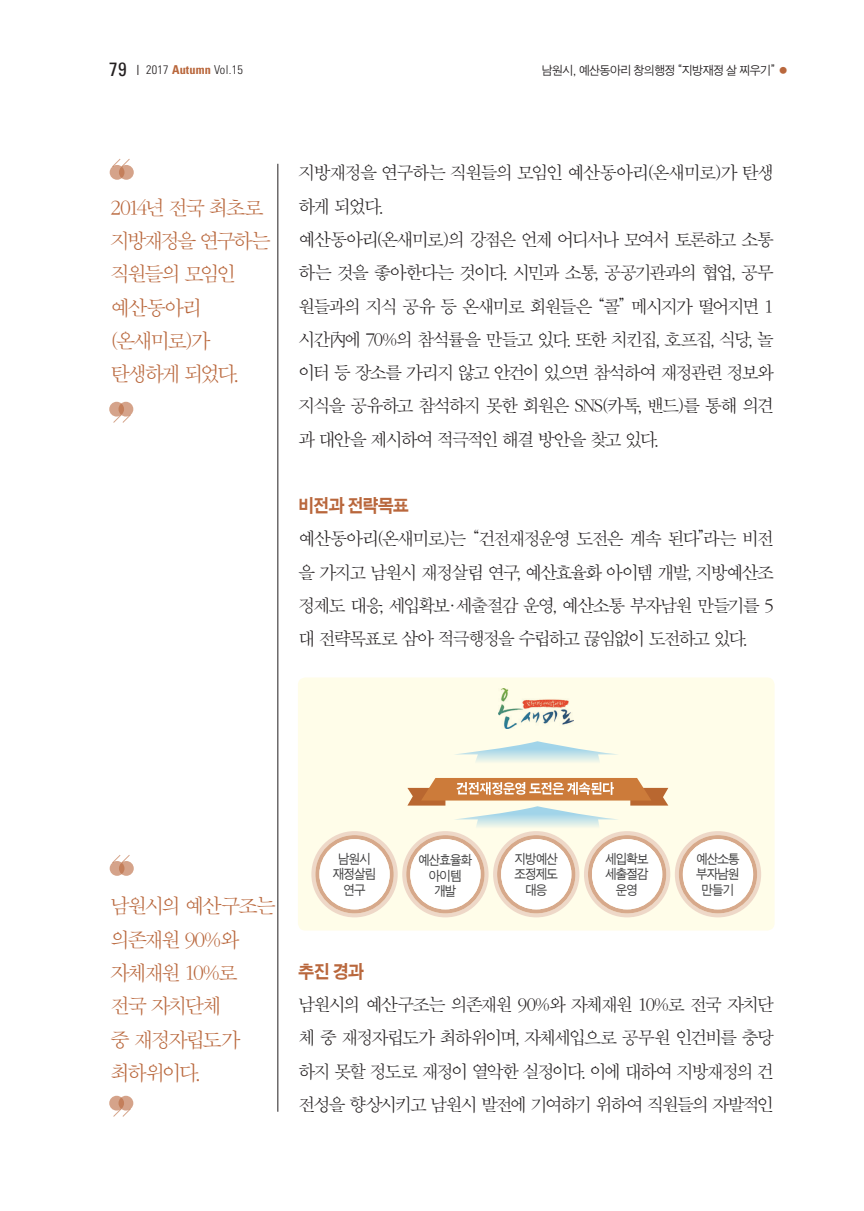
<style>
.page{position:relative;width:864px;height:1211px;background:#fff}
.page>*{position:absolute;margin:0;border:0;box-sizing:border-box;transform-origin:0 0}
.본문{font:21px/33.2px "SM3 SS Myung Jo 02";letter-spacing:-.17em;color:#b9673c}
.본문-2{font:18.38px/33.2px "SM3 SS Myung Jo 02";letter-spacing:-.16em;color:#231f20;text-align:justify}
.소제목_고딕{font:18.38px "SM3 K Gothic";letter-spacing:-.11em;color:#b9673c;scale:.92 1}
.t1{font:13.47px "SM3 J Gothic 03";letter-spacing:-.12em;color:#3e3e3f;scale:.9 1}
.t2{font:12.25px "SM3 J Gothic 02";letter-spacing:-.11em;color:#231f20;scale:.95 1}
.t3{font:300 condensed 12.25px "Univers LT Std";letter-spacing:.025em;color:#231f20}
.s1{font-weight:400;font-size:19.25px}
.s2{font-size:14px}
.s3{font-weight:700;color:#b9673c}
.s4{font-family:"SM3 K Gothic";color:#b9673c}
</style>
<div class="page">
<hr style="left:277px;top:164px;width:1px;height:947px;background:#231f20">
<div style="left:110px;top:165px;width:14px;height:15px;background:#d5a38a;border-radius:50%"></div>
<svg style="left:119px;top:165px;width:15px;height:15px"></svg>
<svg style="left:112px;top:159px;width:18px;height:9px"></svg>
<div style="left:118px;top:402px;width:15px;height:14px;background:#d5a38a;border-radius:50%"></div>
<svg style="left:109px;top:402px;width:15px;height:14px"></svg>
<svg style="left:113px;top:414px;width:18px;height:9px"></svg>
<div style="left:110px;top:861px;width:14px;height:14px;background:#d5a38a;border-radius:50%"></div>
<svg style="left:119px;top:861px;width:15px;height:14px"></svg>
<svg style="left:112px;top:855px;width:18px;height:8px"></svg>
<svg style="left:118px;top:1095px;width:15px;height:15px"></svg>
<svg style="left:109px;top:1095px;width:15px;height:15px"></svg>
<svg style="left:113px;top:1107px;width:18px;height:10px"></svg>
<div style="left:298px;top:677px;width:476px;height:253px;background:#fffde9;border-radius:7px"></div>
<svg style="left:455px;top:741px;width:163px;height:21px"></svg>
<img style="left:498px;top:688px;width:75px;height:40px">
<svg style="left:311px;top:778px;width:449px;height:139px"></svg>
<p class="t3" style="left:109px;top:63px;width:135px"><span class="s1">79</span> <span class="s2">I</span> 2017 <span class="s3">Autumn</span> Vol.15</p>
<p class="t2" style="left:541px;top:64px;width:262px">남원시, 예산동아리 창의행정 “지방재정 살 찌우기” <span class="s4">●</span></p>
<p class="본문" style="left:110px;top:192px;width:163px">2014년 전국 최초로 지방재정을 연구하는 직원들의 모임인 예산동아리</p>
<p class="본문" style="left:110px;top:325px;width:102px">(온새미로)가</p>
<p class="본문" style="left:110px;top:358px;width:131px">탄생하게 되었다.</p>
<p class="본문-2" style="left:298px;top:157px;width:478px">지방재정을 연구하는 직원들의 모임인 예산동아리(온새미로)가 탄생 하게 되었다.</p>
<p class="본문-2" style="left:298px;top:224px;width:478px">예산동아리(온새미로)의 강점은 언제 어디서나 모여서 토론하고 소통 하는 것을 좋아한다는 것이다. 시민과 소통, 공공기관과의 협업, 공무 원들과의 지식 공유 등 온새미로 회원들은 “콜” 메시지가 떨어지면 1 시간內에 70%의 참석률을 만들고 있다. 또한 치킨집, 호프집, 식당, 놀 이터 등 장소를 가리지 않고 안건이 있으면 참석하여 재정관련 정보와 지식을 공유하고 참석하지 못한 회원은 SNS(카톡, 밴드)를 통해 의견 과 대안을 제시하여 적극적인 해결 방안을 찾고 있다.</p>
<p class="소제목_고딕" style="left:298px;top:496px;width:123px">비전과 전략목표</p>
<p class="본문-2" style="left:298px;top:523px;width:478px">예산동아리(온새미로)는 “건전재정운영 도전은 계속 된다”라는 비전 을 가지고 남원시 재정살림 연구, 예산효율화 아이템 개발, 지방예산조 정제도 대응, 세입확보·세출절감 운영, 예산소통 부자남원 만들기를 5 대 전략목표로 삼아 적극행정을 수립하고 끊임없이 도전하고 있다.</p>
<p class="본문" style="left:110px;top:890px;width:168px">남원시의 예산구조는 의존재원 90%와 자체재원 10%로 전국 자치단체<br>중 재정자립도가 최하위이다.</p>
<p class="t1" style="left:337px;top:852px;width:39px">남원시</p>
<p class="t1" style="left:332px;top:867px;width:51px">재정살림</p>
<p class="t1" style="left:343px;top:882px;width:27px">연구</p>
<p class="t1" style="left:417px;top:853px;width:62px">예산효율화</p>
<p class="t1" style="left:428px;top:868px;width:39px">아이템</p>
<p class="t1" style="left:433px;top:884px;width:27px">개발</p>
<p class="t1" style="left:514px;top:852px;width:51px">지방예산</p>
<p class="t1" style="left:514px;top:867px;width:51px">조정제도</p>
<p class="t1" style="left:524px;top:882px;width:27px">대응</p>
<p class="t1" style="left:604px;top:852px;width:51px">세입확보</p>
<p class="t1" style="left:604px;top:867px;width:51px">세출절감</p>
<p class="t1" style="left:615px;top:882px;width:27px">운영</p>
<p class="t1" style="left:695px;top:852px;width:51px">예산소통</p>
<p class="t1" style="left:695px;top:867px;width:51px">부자남원</p>
<p class="t1" style="left:700px;top:882px;width:39px">만들기</p>
<p class="소제목_고딕" style="left:298px;top:961px;width:74px">추진 경과</p>
<p class="본문-2" style="left:298px;top:988px;width:478px">남원시의 예산구조는 의존재원 90%와 자체재원 10%로 전국 자치단 체 중 재정자립도가 최하위이며, 자체세입으로 공무원 인건비를 충당 하지 못할 정도로 재정이 열악한 실정이다. 이에 대하여 지방재정의 건 전성을 향상시키고 남원시 발전에 기여하기 위하여 직원들의 자발적인</p>
</div>
